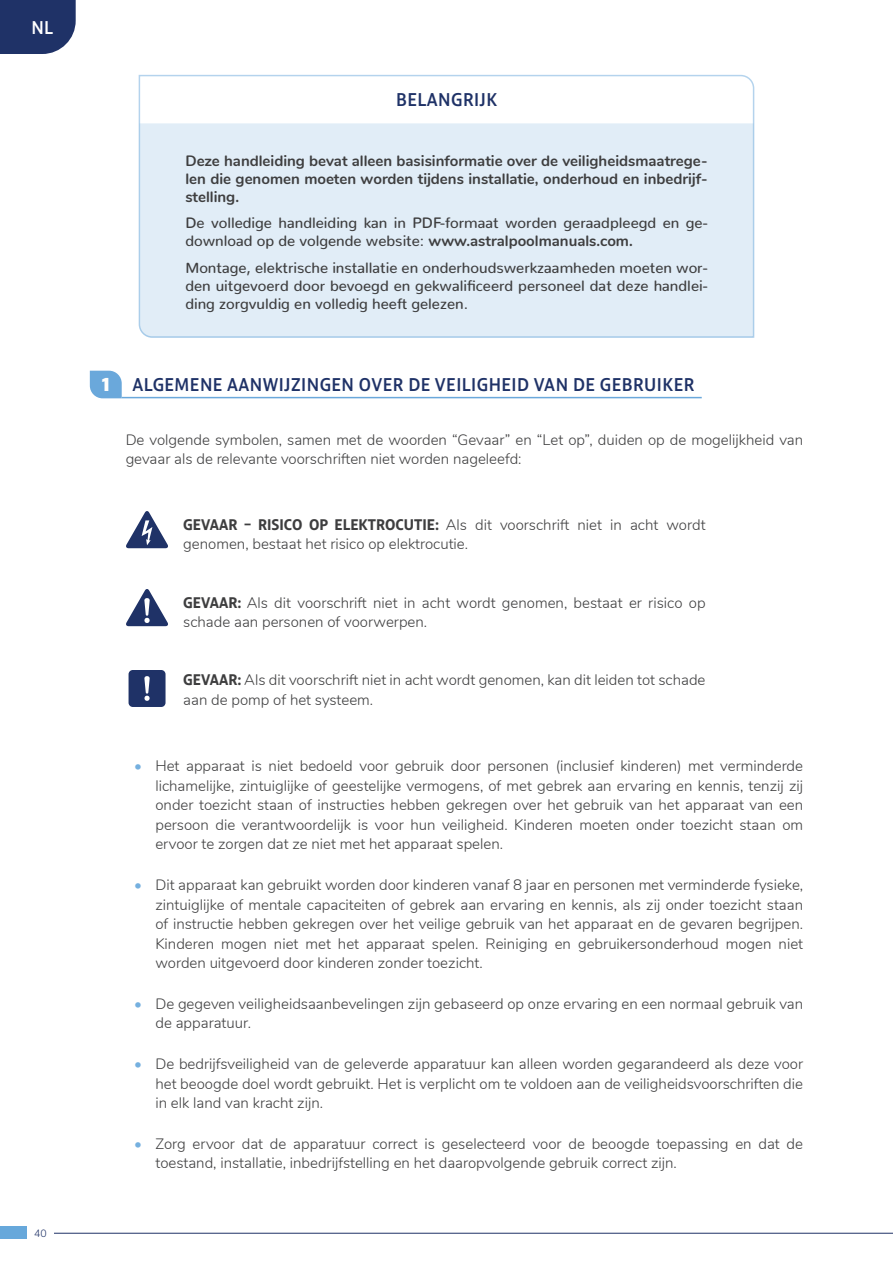
<style>
.page{position:relative;width:893px;height:1263px;background:#fff}
.page>*{position:absolute;margin:0;border:0;box-sizing:border-box;transform-origin:0 0}
.t1{font:500 18px "Big City Grotesque Pro";letter-spacing:.025em;color:#1f3267}
.t2{font:500 18px "Big City Grotesque Pro";color:#fff}
.t3{font:800 18px "Big City Grotesque Pro";color:#fffefc}
.t4{font:300 15px/19.5px "Nunito";color:#3e3e3f}
.t5{font:500 15px/18px "Nunito";color:#3e3e3f}
.t6{font:700 15px/18px "Nunito";color:#3e3e3f;text-align:justify}
.t7{font:300 10.5px "Nunito";color:#1f3267}
.s1{font-weight:700}
.s2{font-family:"Big City Grotesque Pro";font-weight:700}
.s3{color:#75b0df}
</style>
<div class="page">
<hr style="left:54px;top:1233px;width:839px;height:1px;background:#1f3267">
<div style="left:0;top:1226px;width:26px;height:13px;background:#67a8db"></div>
<svg style="left:0;top:0;width:76px;height:54px"></svg>
<svg style="left:138px;top:74px;width:617px;height:264px"></svg>
<svg style="left:90px;top:371px;width:32px;height:27px"></svg>
<hr style="left:122px;top:397px;width:580px;height:1px;background:#6aa8db">
<svg style="left:126px;top:511px;width:42px;height:37px"></svg>
<svg style="left:126px;top:589px;width:42px;height:37px"></svg>
<div style="left:129px;top:670px;width:37px;height:37px;background:#1f3267;border-radius:4px"></div>
<svg style="left:144px;top:676px;width:6px;height:25px"></svg>
<p class="t2" style="left:31px;top:12px;width:23px">NL</p>
<p class="t7" style="left:34px;top:1226px;width:14px">40</p>
<p class="t1" style="left:396px;top:85px;width:103px">BELANGRIJK</p>
<p class="t6" style="left:185px;top:150px;width:524px">Deze handleiding bevat alleen basisinformatie over de veiligheidsmaatrege&shy;len die genomen moeten worden tijdens installatie, onderhoud en inbedrijf&shy;stelling.</p>
<p class="t5" style="left:185px;top:212px;width:524px">De volledige handleiding kan in PDF-formaat worden geraadpleegd en ge&shy;download op de volgende website: <span class="s1">www.astralpoolmanuals.com.</span></p>
<p class="t5" style="left:185px;top:257px;width:524px;text-align:justify">Montage, elektrische installatie en onderhoudswerkzaamheden moeten wor&shy;den uitgevoerd door bevoegd en gekwalificeerd personeel dat deze handlei&shy;ding zorgvuldig en volledig heeft gelezen.</p>
<p class="t3" style="left:102px;top:369px;width:9px">1</p>
<p class="t1" style="left:132px;top:370px;width:564px">ALGEMENE AANWIJZINGEN OVER DE VEILIGHEID VAN DE GEBRUIKER</p>
<p class="t4" style="left:126px;top:429px;width:679px">De volgende symbolen, samen met de woorden “Gevaar” en “Let op”, duiden op de mogelijkheid van gevaar als de relevante voorschriften niet worden nageleefd:</p>
<p class="t4" style="left:183px;top:514px;width:524px"><span class="s2">GEVAAR – RISICO OP ELEKTROCUTIE:</span> Als dit voorschrift niet in acht wordt genomen, bestaat het risico op elektrocutie.</p>
<p class="t4" style="left:183px;top:592px;width:524px"><span class="s2">GEVAAR:</span> Als dit voorschrift niet in acht wordt genomen, bestaat er risico op schade aan personen of voorwerpen.</p>
<p class="t4" style="left:183px;top:670px;width:524px"><span class="s2">GEVAAR:</span> Als dit voorschrift niet in acht wordt genomen, kan dit leiden tot schade aan de pomp of het systeem.</p>
<p class="t4" style="left:155px;top:756px;width:649px;text-align:justify;text-indent:-21px"><span class="s3">•</span> Het apparaat is niet bedoeld voor gebruik door personen (inclusief kinderen) met verminderde lichamelijke, zintuiglijke of geestelijke vermogens, of met gebrek aan ervaring en kennis, tenzij zij onder toezicht staan of instructies hebben gekregen over het gebruik van het apparaat van een persoon die verantwoordelijk is voor hun veiligheid. Kinderen moeten onder toezicht staan om ervoor te zorgen dat ze niet met het apparaat spelen.</p>
<p class="t4" style="left:155px;top:874px;width:649px;text-align:justify;text-indent:-21px"><span class="s3">•</span> Dit apparaat kan gebruikt worden door kinderen vanaf 8 jaar en personen met verminderde fysieke, zintuiglijke of mentale capaciteiten of gebrek aan ervaring en kennis, als zij onder toezicht staan of instructie hebben gekregen over het veilige gebruik van het apparaat en de gevaren begrijpen.<br>Kinderen mogen niet met het apparaat spelen. Reiniging en gebruikersonderhoud mogen niet worden uitgevoerd door kinderen zonder toezicht.</p>
<p class="t4" style="left:155px;top:993px;width:649px;text-indent:-21px"><span class="s3">•</span> De gegeven veiligheidsaanbevelingen zijn gebaseerd op onze ervaring en een normaal gebruik van de apparatuur.</p>
<p class="t4" style="left:155px;top:1053px;width:649px;text-align:justify;text-indent:-21px"><span class="s3">•</span> De bedrijfsveiligheid van de geleverde apparatuur kan alleen worden gegarandeerd als deze voor het beoogde doel wordt gebruikt. Het is verplicht om te voldoen aan de veiligheidsvoorschriften die in elk land van kracht zijn.</p>
<p class="t4" style="left:155px;top:1133px;width:649px;text-indent:-21px"><span class="s3">•</span> Zorg ervoor dat de apparatuur correct is geselecteerd voor de beoogde toepassing en dat de toestand, installatie, inbedrijfstelling en het daaropvolgende gebruik correct zijn.</p>
</div>
